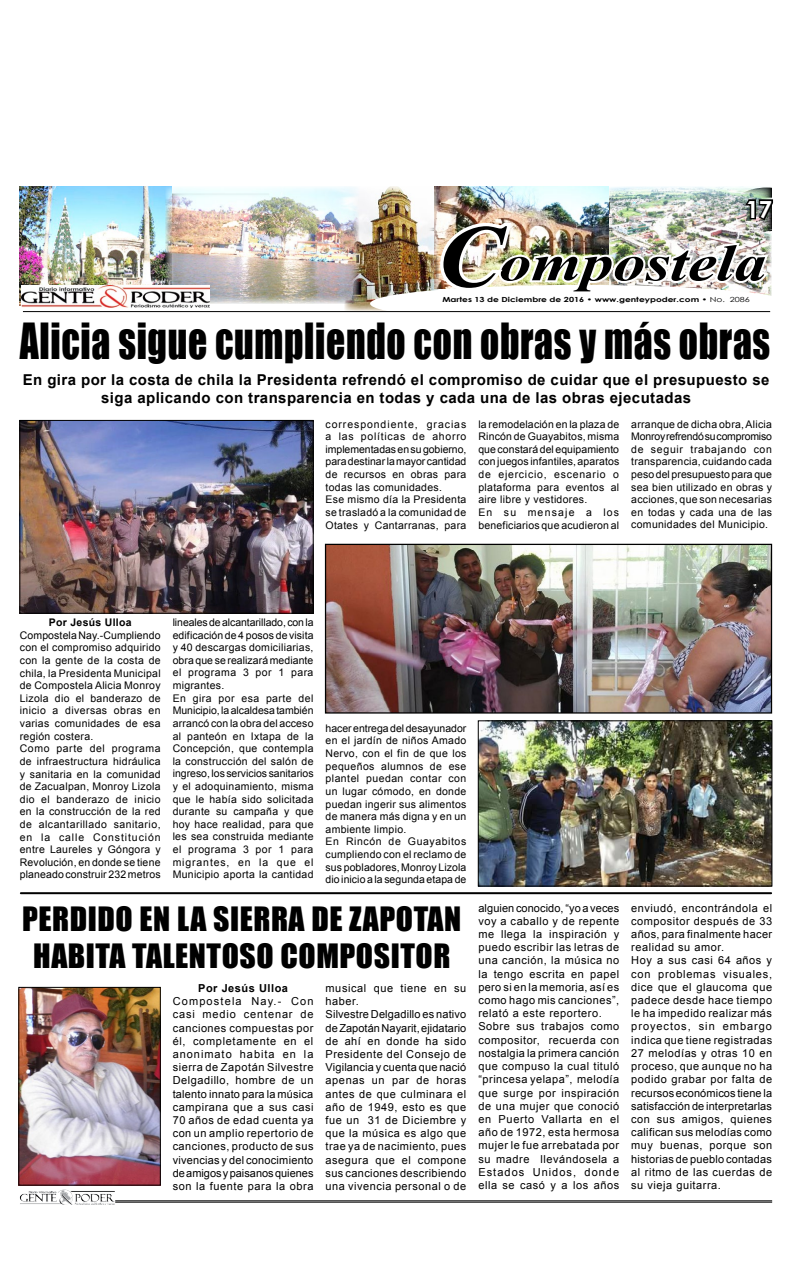
<style>
.page{position:relative;width:792px;height:1276px;background:#fff}
.page>*{position:absolute;margin:0;border:0;box-sizing:border-box;transform-origin:0 0}
.t1{font:italic 700 52px "Times New Roman";color:#000;scale:1.23 1}
.t2{font:45.8px "Impact";letter-spacing:.02em;color:#000;scale:.82 1}
.t3{font:30.8px/37px "Impact";letter-spacing:.02em;color:#000;text-align:center}
.t4{font:700 25.2px "Century Gothic";color:#fff;scale:1.14 1}
.t5{font:700 23.6px "Century Gothic";color:#fff}
.t6{font:700 15px/18px "Arial";letter-spacing:.03em;color:#000;text-align:center}
.t7{font:11px/13.2px "Arial";letter-spacing:.05em;color:#000}
.t8{font:700 11px "Arial";letter-spacing:.05em;color:#000}
.t9{font:10.5px/12.6px "Arial";letter-spacing:.03em;color:#000}
.t10{font:700 10.5px "Arial";letter-spacing:.03em;color:#000}
.t11{font:700 7px "Century Gothic";color:#000;scale:1.29 1}
.s1{font-size:89px}
.s2{font-weight:400}
</style>
<div class="page">
<svg style="left:21px;top:306px;width:106px;height:7px"></svg>
<hr style="left:115px;top:1200px;width:657px;height:1px;background:#000">
<hr style="left:115px;top:1201px;width:657px;height:1px;background:#000">
<img style="left:58px;top:1189px;width:14px;height:13px">
<img style="left:20px;top:186px;width:146px;height:120px">
<img style="left:344px;top:186px;width:94px;height:125px">
<img style="left:166px;top:186px;width:193px;height:117px">
<img style="left:22px;top:286px;width:187px;height:22px">
<div style="left:370px;top:285px;width:421px;height:37px;background:#fff;border-radius:50%"></div>
<hr style="left:23px;top:311px;width:747px;height:1px;background:#000">
<img style="left:436px;top:187px;width:338px;height:109px">
<img style="left:20px;top:989px;width:139px;height:194px">
<div style="left:18px;top:987px;width:143px;height:198px;border:1px solid #000"></div>
<hr style="left:21px;top:892px;width:750px;height:2px;background:#000">
<img style="left:21px;top:422px;width:291px;height:190px">
<div style="left:19px;top:420px;width:295px;height:194px;border:1px solid #000"></div>
<img style="left:327px;top:546px;width:443px;height:165px">
<div style="left:325px;top:544px;width:447px;height:169px;border:1px solid #000"></div>
<img style="left:480px;top:722px;width:290px;height:162px">
<div style="left:478px;top:720px;width:294px;height:166px;border:1px solid #000"></div>
<h3 class="t4" style="left:741px;top:188px;width:30px">17</h3>
<h3 class="t5" style="left:746px;top:191px;width:28px">17</h3>
<h1 class="t1" style="left:437px;top:227px;width:269px"><span class="s1">C</span>ompostela</h1>
<p class="t11" style="left:442px;top:294px;width:240px">Martes 13 de Diciembre de 2016 • www.genteypoder.com • <span class="s2">No. 2086</span></p>
<h2 class="t2" style="left:20px;top:305px;width:917px">Alicia sigue cumpliendo con obras y más obras</h2>
<h3 class="t6" style="left:23px;top:371px;width:748px">En gira por la costa de chila la Presidenta refrendó el compromiso de cuidar que el presupuesto se siga aplicando con transparencia en todas y cada una de las obras ejecutadas</h3>
<p class="t9" style="left:326px;top:417px;width:142px">correspondiente, gracias a las políticas de ahorro implementadas en su gobierno, para destinar la mayor cantidad de recursos en obras para todas las comunidades.<br>Ese mismo día la Presidenta se trasladó a la comunidad de<br>Otates y Cantarranas, para</p>
<p class="t9" style="left:478px;top:417px;width:142px">la remodelación en la plaza de<br>Rincón de Guayabitos, misma que constará del equipamiento con juegos infantiles, aparatos de ejercicio, escenario o plataforma para eventos al aire libre y vestidores.<br>En su mensaje a los beneficiarios que acudieron al</p>
<p class="t9" style="left:631px;top:417px;width:142px;text-align:justify">arranque de dicha obra, Alicia Monroy refrendó su compromiso de seguir trabajando con transparencia, cuidando cada peso del presupuesto para que sea bien utilizado en obras y acciones, que son necesarias en todas y cada una de las comunidades del Municipio.</p>
<p class="t10" style="left:49px;top:615px;width:84px">Por Jesús Ulloa</p>
<p class="t9" style="left:20px;top:629px;width:142px">Compostela Nay.-Cumpliendo con el compromiso adquirido con la gente de la costa de chila, la Presidenta Municipal de Compostela Alicia Monroy<br>Lizola dio el banderazo de inicio a diversas obras en varias comunidades de esa región costera.<br>Como parte del programa de infraestructura hidráulica y sanitaria en la comunidad de Zacualpan, Monroy Lizola dio el banderazo de inicio en la construcción de la red de alcantarillado sanitario, en la calle Constitución entre Laureles y Góngora y<br>Revolución, en donde se tiene planeado construir 232 metros</p>
<p class="t9" style="left:173px;top:616px;width:142px">lineales de alcantarillado, con la edificación de 4 posos de visita y 40 descargas domiciliarias, obra que se realizará mediante el programa 3 por 1 para migrantes.<br>En gira por esa parte del<br>Municipio, la alcaldesa también arrancó con la obra del acceso al panteón en Ixtapa de la<br>Concepción, que contempla la construcción del salón de ingreso, los servicios sanitarios y el adoquinamiento, misma que le había sido solicitada durante su campaña y que hoy hace realidad, para que les sea construida mediante el programa 3 por 1 para migrantes, en la que el<br>Municipio aporta la cantidad</p>
<p class="t9" style="left:326px;top:722px;width:142px">hacer entrega del desayunador en el jardín de niños Amado<br>Nervo, con el fin de que los pequeños alumnos de ese plantel puedan contar con un lugar cómodo, en donde puedan ingerir sus alimentos de manera más digna y en un ambiente limpio.<br>En Rincón de Guayabitos cumpliendo con el reclamo de sus pobladores, Monroy Lizola dio inicio a la segunda etapa de</p>
<h3 class="t3" style="left:22px;top:899px;width:441px">PERDIDO EN LA SIERRA DE ZAPOTAN<br>HABITA TALENTOSO COMPOSITOR</h3>
<p class="t8" style="left:198px;top:980px;width:91px">Por Jesús Ulloa</p>
<p class="t7" style="left:173px;top:994px;width:142px;text-align:justify">Compostela Nay.- Con casi medio centenar de canciones compuestas por él, completamente en el anonimato habita en la sierra de Zapotán Silvestre Delgadillo, hombre de un talento innato para la música campirana que a sus casi 70 años de edad cuenta ya con un amplio repertorio de canciones, producto de sus vivencias y del conocimiento de amigos y paisanos quienes son la fuente para la obra</p>
<p class="t7" style="left:326px;top:981px;width:142px">musical que tiene en su haber.<br>Silvestre Delgadillo es nativo de Zapotán Nayarit, ejidatario de ahí en donde ha sido<br>Presidente del Consejo de<br>Vigilancia y cuenta que nació apenas un par de horas antes de que culminara el año de 1949, esto es que fue un 31 de Diciembre y que la música es algo que trae ya de nacimiento, pues asegura que el compone sus canciones describiendo una vivencia personal o de</p>
<p class="t7" style="left:478px;top:901px;width:142px">alguien conocido, “yo a veces voy a caballo y de repente me llega la inspiración y puedo escribir las letras de una canción, la música no la tengo escrita en papel pero si en la memoria, así es como hago mis canciones”, relató a este reportero.<br>Sobre sus trabajos como compositor, recuerda con nostalgia la primera canción que compuso la cual tituló “princesa yelapa”, melodía que surge por inspiración de una mujer que conoció en Puerto Vallarta en el año de 1972, esta hermosa mujer le fue arrebatada por su madre llevándosela a<br>Estados Unidos, donde ella se casó y a los años</p>
<p class="t7" style="left:631px;top:901px;width:142px">enviudó, encontrándola el compositor después de 33 años, para finalmente hacer realidad su amor.<br>Hoy a sus casi 64 años y con problemas visuales, dice que el glaucoma que padece desde hace tiempo le ha impedido realizar más proyectos, sin embargo indica que tiene registradas<br>27 melodías y otras 10 en proceso, que aunque no ha podido grabar por falta de recursos económicos tiene la satisfacción de interpretarlas con sus amigos, quienes califican sus melodías como muy buenas, porque son historias de pueblo contadas al ritmo de las cuerdas de su vieja guitarra.</p>
</div>
